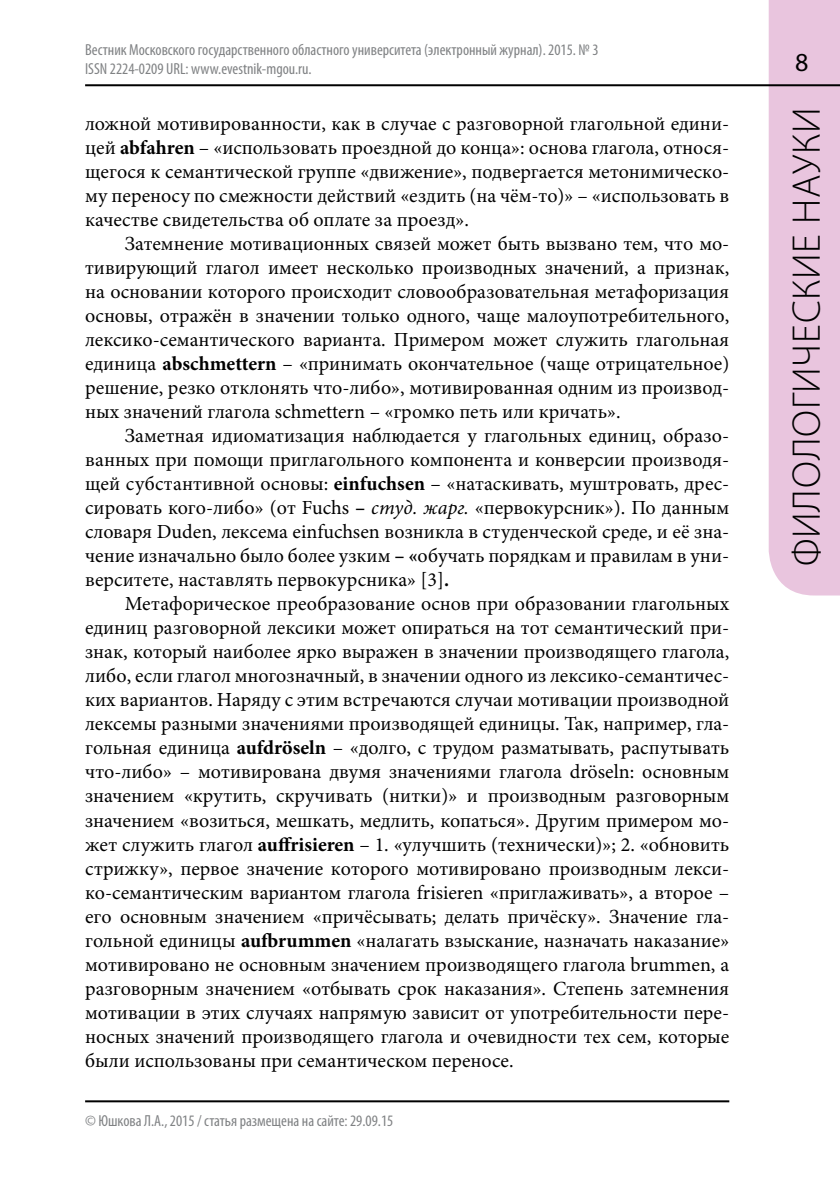
<style>
.page{position:relative;width:840px;height:1191px;background:#fff}
.page>*{position:absolute;margin:0;border:0;box-sizing:border-box;transform-origin:0 0}
.t1{font:300 40px "Myriad Pro";letter-spacing:.02em;color:#000}
.t2{font:20px/24px "Minion Pro";color:#000;text-align:justify}
.t3{font:condensed 16px/19.2px "Myriad Pro";color:#808284}
.s1{font-weight:700}
.s2{font-style:italic}
</style>
<div class="page">
<div style="left:768px;top:0;width:71px;height:595px;background:#e9c5de"></div>
<hr style="left:85px;top:84px;width:754px;height:2px;background:#000">
<hr style="left:85px;top:1100px;width:644px;height:2px;background:#000">
<svg style="left:795px;top:54px;width:12px;height:18px"></svg>
<p class="t3" style="left:85px;top:39px;width:514px">Вестник Московского государственного областного университета (электронный журнал). 2015. № 3<br>ISSN 2224-0209 URL: www.evestnik-mgou.ru.</p>
<p class="t2" style="left:85px;top:112px;width:645px">ложной мотивированности, как в случае с разговорной глагольной едини&shy;цей <span class="s1">abfahren</span> – «использовать проездной до конца»: основа глагола, относя&shy;щегося к семантической группе «движение», подвергается метонимическо&shy;му переносу по смежности действий «ездить (на чём-то)» – «использовать в качестве свидетельства об оплате за проезд».</p>
<p class="t2" style="left:85px;top:232px;width:645px;text-indent:40px">Затемнение мотивационных связей может быть вызвано тем, что мо&shy;тивирующий глагол имеет несколько производных значений, а признак, на основании которого происходит словообразовательная метафоризация основы, отражён в значении только одного, чаще малоупотребительного, лексико-семантического варианта. Примером может служить глагольная единица <span class="s1">abschmettern</span> – «принимать окончательное (чаще отрицательное) решение, резко отклонять что-либо», мотивированная одним из производ&shy;ных значений глагола schmettern – «громко петь или кричать».</p>
<p class="t2" style="left:85px;top:424px;width:645px;text-indent:40px">Заметная идиоматизация наблюдается у глагольных единиц, образо&shy;ванных при помощи приглагольного компонента и конверсии производя&shy;щей субстантивной основы: <span class="s1">einfuchsen</span> – «натаскивать, муштровать, дрес&shy;сировать кого-либо» (от Fuchs <span class="s1">–</span> <span class="s2">студ. жарг.</span> «первокурсник»). По данным словаря Duden, лексема einfuchsen возникла в студенческой среде, и её зна&shy;чение изначально было более узким <span class="s1">– «</span>обучать порядкам и правилам в уни&shy;верситете, наставлять первокурсника» [3]<span class="s1">.</span></p>
<p class="t2" style="left:85px;top:592px;width:645px;text-indent:40px">Метафорическое преобразование основ при образовании глагольных единиц разговорной лексики может опираться на тот семантический при&shy;знак, который наиболее ярко выражен в значении производящего глагола, либо, если глагол многозначный, в значении одного из лексико-семантичес&shy;ких вариантов. Наряду с этим встречаются случаи мотивации производной лексемы разными значениями производящей единицы. Так, например, гла&shy;гольная единица <span class="s1">aufdröseln</span> – «долго, с трудом разматывать, распутывать что-либо» – мотивирована двумя значениями глагола dröseln: основным значением «крутить, скручивать (нитки)» и производным разговорным значением «возиться, мешкать, медлить, копаться». Другим примером мо&shy;жет служить глагол <span class="s1">auffrisieren</span> – 1. «улучшить (технически)»; 2. «обновить стрижку», первое значение которого мотивировано производным лекси&shy;ко-семантическим вариантом глагола frisieren «приглаживать», а второе – его основным значением «причёсывать; делать причёску». Значение гла&shy;гольной единицы <span class="s1">aufbrummen</span> «налагать взыскание, назначать наказание» мотивировано не основным значением производящего глагола brummen, а разговорным значением «отбывать срок наказания». Степень затемнения мотивации в этих случаях напрямую зависит от употребительности пере&shy;носных значений производящего глагола и очевидности тех сем, которые были использованы при семантическом переносе.</p>
<p class="t3" style="left:85px;top:1111px;width:309px">© Юшкова Л.А., 2015 / статья размещена на сайте: 29.09.15</p>
<h1 class="t1" style="left:782px;top:566px;width:461px;rotate:-90deg">филологические науки</h1>
</div>
